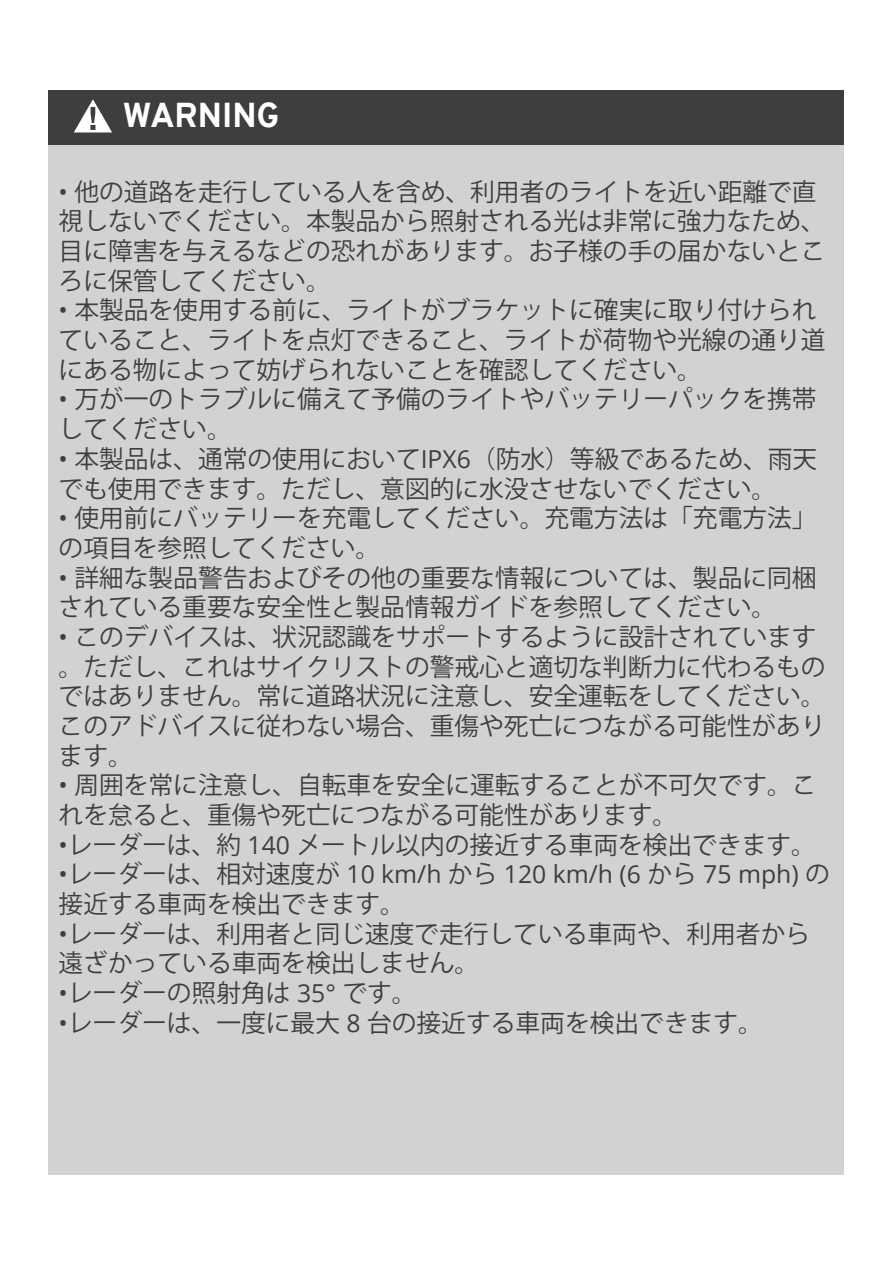
<style>
.page{position:relative;width:893px;height:1263px;background:#fff}
.page>*{position:absolute;margin:0;border:0;box-sizing:border-box;transform-origin:0 0}
.t1{font:800 33.75px "Overpass";color:#fff}
.t2{font:24.75px/29.7px "Koz Go Pr 6 N Regular 90 msp RKSJ H";color:#3e3e3f}
.t3{font:24.75px "Open Sans";color:#3e3e3f}
.s1{font-family:"Open Sans"}
.s2{font-family:"Koz Go Pr 6 N Regular 90 msp RKSJ H"}
</style>
<div class="page">
<div style="left:49px;top:108px;width:795px;height:1067px;background:#d1d2d4"></div>
<div style="left:49px;top:90px;width:795px;height:54px;background:#3e3e3f"></div>
<svg style="left:74px;top:99px;width:38px;height:33px"></svg>
<h1 class="t1" style="left:123px;top:94px;width:158px">WARNING</h1>
<p class="t2" style="left:59px;top:180px;width:768px"><span class="s1">•</span> 他の道路を走行している人を含め、利用者のライトを近い距離で直視しないでください。本製品から照射される光は非常に強力なため、目に障害を与えるなどの恐れがあります。お子様の手の届かないところに保管してください。</p>
<p class="t2" style="left:59px;top:299px;width:768px"><span class="s1">•</span> 本製品を使用する前に、ライトがブラケットに確実に取り付けられていること、ライトを点灯できること、ライトが荷物や光線の通り道にある物によって妨げられないことを確認してください。</p>
<p class="t2" style="left:59px;top:388px;width:759px"><span class="s1">•</span> 万が一のトラブルに備えて予備のライトやバッテリーパックを携帯してください。</p>
<p class="t2" style="left:59px;top:447px;width:760px"><span class="s1">•</span> 本製品は、通常の使用において<span class="s1">IPX6</span>（防水）等級であるため、雨天でも使用できます。ただし、意図的に水没させないでください。</p>
<p class="t2" style="left:59px;top:506px;width:759px"><span class="s1">•</span> 使用前にバッテリーを充電してください。充電方法は「充電方法」の項目を参照してください。</p>
<p class="t2" style="left:59px;top:566px;width:759px"><span class="s1">•</span> 詳細な製品警告およびその他の重要な情報については、製品に同梱されている重要な安全性と製品情報ガイドを参照してください。</p>
<p class="t2" style="left:59px;top:625px;width:768px"><span class="s1">•</span> このデバイスは、状況認識をサポートするように設計されています。ただし、これはサイクリストの警戒心と適切な判断力に代わるものではありません。常に道路状況に注意し、安全運転をしてください。このアドバイスに従わない場合、重傷や死亡につながる可能性があります。</p>
<p class="t2" style="left:59px;top:774px;width:759px"><span class="s1">•</span> 周囲を常に注意し、自転車を安全に運転することが不可欠です。これを怠ると、重傷や死亡につながる可能性があります。</p>
<p class="t2" style="left:59px;top:833px;width:759px"><span class="s1">•</span>レーダーは、約 <span class="s1">140</span> メートル以内の接近する車両を検出できます。</p>
<p class="t3" style="left:59px;top:857px;width:773px">•<span class="s2">レーダーは、相対速度が</span> 10 km/h <span class="s2">から</span> 120 km/h (6 <span class="s2">から</span> 75 mph) <span class="s2">の</span></p>
<p class="t2" style="left:59px;top:892px;width:348px">接近する車両を検出できます。</p>
<p class="t2" style="left:59px;top:922px;width:753px"><span class="s1">•</span>レーダーは、利用者と同じ速度で走行している車両や、利用者から遠ざかっている車両を検出しません。</p>
<p class="t2" style="left:59px;top:981px;width:359px"><span class="s1">•</span>レーダーの照射角は <span class="s1">35°</span> です。</p>
<p class="t2" style="left:59px;top:1011px;width:706px"><span class="s1">•</span>レーダーは、一度に最大 <span class="s1">8</span> 台の接近する車両を検出できます。</p>
</div>
